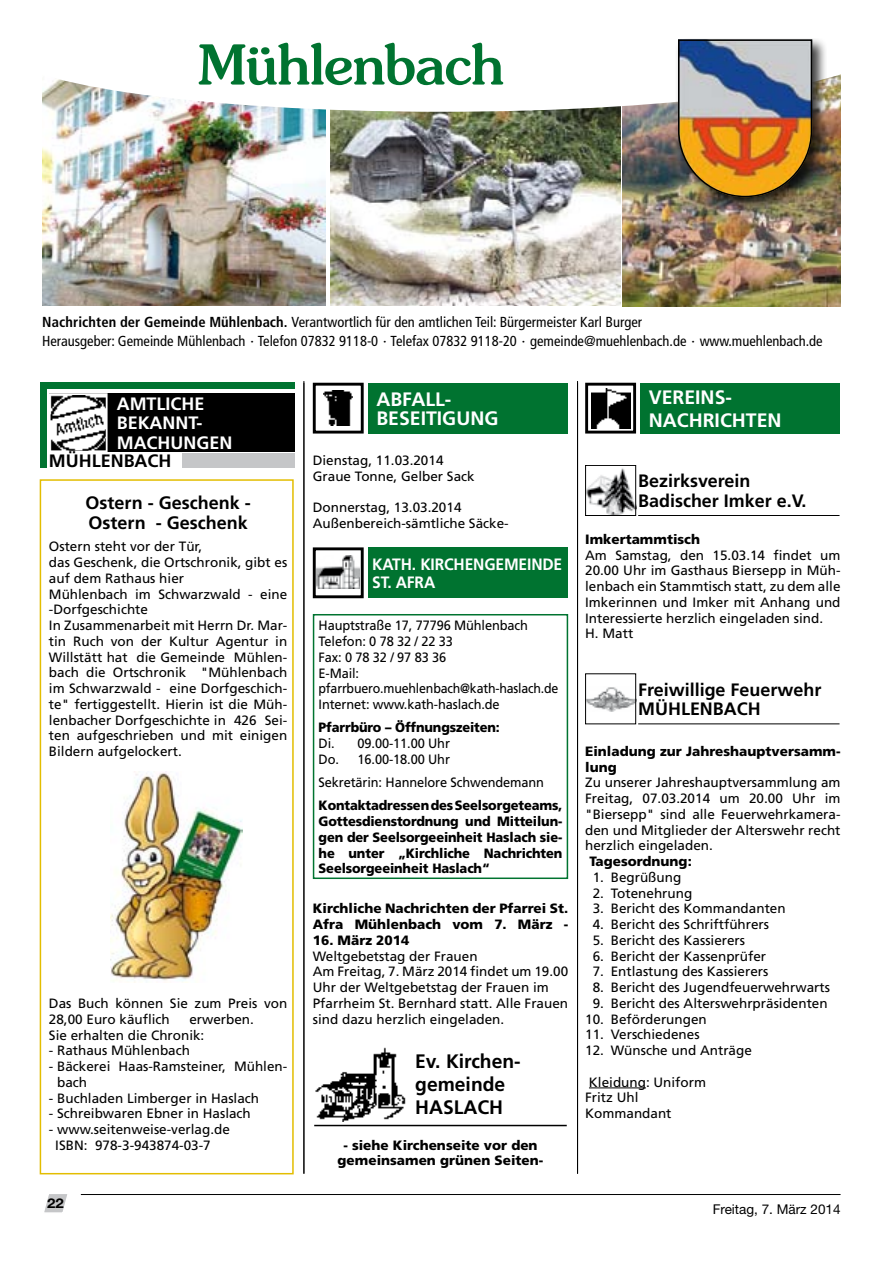
<style>
.page{position:relative;width:881px;height:1263px;background:#fff}
.page>*{position:absolute;margin:0;border:0;box-sizing:border-box;transform-origin:0 0}
.t1{font:500 54.9px "Souvenir";letter-spacing:-.015em;color:#007330}
.t2{font:700 19.5px/23.4px "Frutiger";color:#000}
.t3{font:700 19.35px/19.4px "Frutiger";color:#fff}
.t4{font:700 18px/19.4px "Frutiger";color:#000}
.t5{font:700 18px/19.4px "Frutiger";color:#fff}
.t6{font:700 16.5px/18px "Frutiger";letter-spacing:-.01em;color:#fff;scale:.95 1}
.t7{font:condensed 14.55px/18.3px "Frutiger";color:#000}
.t8{font:13.5px/15.8px "Frutiger";color:#000}
.t9{font:13.5px/15.8px "Frutiger";color:#000;scale:.95 1}
.t10{font:900 13.5px/15.8px "Frutiger";color:#000}
.t11{font:900 13.5px/15.8px "Frutiger";color:#000;text-align:justify;scale:.95 1}
.t12{font:13.5px "Helvetica Neue";color:#000}
.t13{font:700 13.5px "Helvetica Neue";color:#000;scale:1.11 1}
.s1{font-weight:700}
</style>
<div class="page">
<svg style="left:44px;top:1194px;width:23px;height:19px"></svg>
<hr style="left:81px;top:1194px;width:759px;height:1px;background:#000">
<hr style="left:303px;top:381px;width:1px;height:793px;background:#000">
<hr style="left:577px;top:381px;width:1px;height:793px;background:#000">
<div style="left:40px;top:383px;width:254px;height:6px;background:#007330"></div>
<div style="left:40px;top:383px;width:7px;height:84px;background:#007330"></div>
<div style="left:49px;top:393px;width:245px;height:59px;background:#000"></div>
<div style="left:182px;top:453px;width:112px;height:14px;background:#c5c6c8"></div>
<img style="left:52px;top:396px;width:52px;height:54px">
<div style="left:49px;top:393px;width:58px;height:60px;border:2px solid #fff"></div>
<img style="left:110px;top:772px;width:133px;height:210px">
<img style="left:323px;top:391px;width:30px;height:34px">
<div style="left:313px;top:383px;width:50px;height:50px;border:3px solid #000"></div>
<div style="left:368px;top:383px;width:199px;height:50px;background:#007330"></div>
<div style="left:313px;top:547px;width:50px;height:51px;border:3px solid #000"></div>
<div style="left:368px;top:547px;width:199px;height:51px;background:#007330"></div>
<img style="left:317px;top:555px;width:42px;height:33px">
<div style="left:313px;top:614px;width:255px;height:265px;border:2px solid #007330"></div>
<hr style="left:314px;top:1125px;width:252px;height:1px;background:#000">
<img style="left:315px;top:1047px;width:91px;height:74px">
<hr style="left:588px;top:1087px;width:57px;height:1px;background:#000">
<img style="left:591px;top:388px;width:39px;height:40px">
<div style="left:585px;top:383px;width:50px;height:50px;border:3px solid #000"></div>
<div style="left:640px;top:383px;width:199px;height:50px;background:#007330"></div>
<hr style="left:638px;top:515px;width:201px;height:1px;background:#000">
<img style="left:587px;top:468px;width:46px;height:46px">
<div style="left:585px;top:465px;width:50px;height:51px;border:1px solid #000"></div>
<hr style="left:638px;top:723px;width:201px;height:1px;background:#000">
<img style="left:587px;top:687px;width:46px;height:25px">
<img style="left:42px;top:128px;width:283px;height:178px">
<img style="left:330px;top:128px;width:290px;height:178px">
<img style="left:622px;top:128px;width:218px;height:179px">
<img style="left:51px;top:112px;width:789px;height:16px">
<svg style="left:42px;top:74px;width:798px;height:38px"></svg>
<div style="left:674px;top:38px;width:153px;height:174px;background:#000;opacity:.75"></div>
<img style="left:677px;top:39px;width:135px;height:159px">
<div style="left:40px;top:479px;width:253px;height:695px;border:2px solid #e3bd00"></div>
<h1 class="t1" style="left:197px;top:32px;width:307px">Mühlenbach</h1>
<p class="t7" style="left:42px;top:313px;width:781px"><span class="s1">Nachrichten der Gemeinde Mühlenbach.</span> Verantwortlich für den amtlichen Teil: Bürgermeister Karl Burger<br>Herausgeber: Gemeinde Mühlenbach · Telefon 07832 9118-0 · Telefax 07832 9118-20 · gemeinde@muehlenbach.de · www.muehlenbach.de</p>
<h3 class="t5" style="left:117px;top:394px;width:117px">AMTLICHE<br>BEKANNT-<br>MACHUNGEN</h3>
<h3 class="t4" style="left:49px;top:451px;width:124px">MÜHLENBACH</h3>
<h3 class="t4" style="left:85px;top:493px;width:167px;line-height:20.2px">OSTERN - GESCHENK -<br>OSTERN - GESCHENK</h3>
<p class="t8" style="left:49px;top:539px;width:240px">Ostern steht vor der Tür,<br>das Geschenk, die Ortschronik, gibt es auf dem Rathaus hier<br>Mühlenbach im Schwarzwald - eine -Dorfgeschichte<br>In Zusammenarbeit mit Herrn Dr. Mar&shy;tin Ruch von der Kultur Agentur in<br>Willstätt hat die Gemeinde Mühlen&shy;bach die Ortschronik "Mühlenbach im Schwarzwald - eine Dorfgeschich&shy;te" fertiggestellt. Hierin ist die Müh&shy;lenbacher Dorfgeschichte in 426 Sei&shy;ten aufgeschrieben und mit einigen<br>Bildern aufgelockert.</p>
<p class="t8" style="left:49px;top:995px;width:240px">Das Buch können Sie zum Preis von<br>28,00 Euro käuflich</p>
<p class="t8" style="left:49px;top:1011px;width:206px;text-indent:140px">erwerben.<br>Sie erhalten die Chronik:</p>
<p class="t8" style="left:49px;top:1043px;width:143px">- Rathaus Mühlenbach</p>
<p class="t8" style="left:57px;top:1058px;width:231px;text-indent:-8px">- Bäckerei Haas-Ramsteiner, Mühlen&shy;bach</p>
<p class="t8" style="left:49px;top:1090px;width:212px">- Buchladen Limberger in Haslach</p>
<p class="t8" style="left:49px;top:1106px;width:203px">- Schreibwaren Ebner in Haslach</p>
<p class="t8" style="left:55px;top:1121px;width:176px;text-indent:-6px">- www.seitenweise-verlag.de<br>ISBN: 978-3-943874-03-7</p>
<p class="t13" style="left:47px;top:1194px;width:17px">22</p>
<h3 class="t3" style="left:376px;top:389px;width:123px">ABFALL-<br>BESEITIGUNG</h3>
<p class="t8" style="left:313px;top:452px;width:163px">Dienstag, 11.03.2014<br>Graue Tonne, Gelber Sack</p>
<p class="t8" style="left:313px;top:500px;width:197px">Donnerstag, 13.03.2014<br>Außenbereich-sämtliche Säcke-</p>
<p class="t6" style="left:372px;top:555px;width:201px">KATH. KIRCHENGEMEINDE<br>ST. AFRA</p>
<p class="t9" style="left:318px;top:617px;width:254px">Hauptstraße 17, 77796 Mühlenbach<br>Telefon: 0 78 32 / 22 33<br>Fax: 0 78 32 / 97 83 36<br>E-Mail: pfarrbuero.muehlenbach@kath-haslach.de<br>Internet: www.kath-haslach.de</p>
<p class="t11" style="left:318px;top:719px;width:192px">Pfarrbüro – Öffnungszeiten:</p>
<p class="t9" style="left:318px;top:735px;width:140px">Di. 09.00-11.00 Uhr<br>Do. 16.00-18.00 Uhr</p>
<p class="t9" style="left:318px;top:774px;width:239px">Sekretärin: Hannelore Schwendemann</p>
<p class="t11" style="left:318px;top:797px;width:258px">Kontaktadressen des Seelsorgeteams, Gottesdienstordnung und Mitteilun&shy;gen der Seelsorgeeinheit Haslach sie&shy;he unter „Kirchliche Nachrichten Seelsorgeeinheit Haslach“</p>
<p class="t10" style="left:313px;top:900px;width:257px">Kirchliche Nachrichten der Pfarrei St.<br>Afra Mühlenbach vom 7. März -</p>
<p class="t10" style="left:313px;top:932px;width:98px">16. März 2014</p>
<p class="t8" style="left:313px;top:948px;width:257px">Weltgebetstag der Frauen<br>Am Freitag, 7. März 2014 findet um 19.00<br>Uhr der Weltgebetstag der Frauen im Pfarrheim St. Bernhard statt. Alle Frauen sind dazu herzlich eingeladen.</p>
<h2 class="t2" style="left:415px;top:1049px;width:107px">EV. KIRCHEN-<br>GEMEINDE<br>HASLACH</h2>
<p class="t10" style="left:337px;top:1137px;width:207px;text-align:center">- siehe Kirchenseite vor den gemeinsamen grünen Seiten-</p>
<h3 class="t3" style="left:648px;top:385px;width:134px;line-height:23.2px">VEREINS-<br>NACHRICHTEN</h3>
<h3 class="t4" style="left:638px;top:472px;width:170px">BEZIRKSVEREIN<br>BADISCHER IMKER E.V.</h3>
<p class="t10" style="left:585px;top:531px;width:116px">Imkertammtisch</p>
<p class="t8" style="left:585px;top:547px;width:257px">Am Samstag, den 15.03.14 findet um 20.00 Uhr im Gasthaus Biersepp in Müh&shy;lenbach ein Stammtisch statt, zu dem alle Imkerinnen und Imker mit Anhang und Interessierte herzlich eingeladen sind.<br>H. Matt</p>
<h3 class="t4" style="left:638px;top:680px;width:185px">FREIWILLIGE FEUERWEHR<br>MÜHLENBACH</h3>
<p class="t10" style="left:585px;top:743px;width:257px">Einladung zur Jahreshauptversamm&shy;lung</p>
<p class="t8" style="left:585px;top:774px;width:257px;text-align:justify">Zu unserer Jahreshauptversammlung am Freitag, 07.03.2014 um 20.00 Uhr im "Biersepp" sind alle Feuerwehrkamera&shy;den und Mitglieder der Alterswehr recht herzlich eingeladen.</p>
<p class="t10" style="left:589px;top:853px;width:104px">Tagesordnung:</p>
<p class="t8" style="left:592px;top:869px;width:90px">1. Begrüßung</p>
<p class="t8" style="left:592px;top:885px;width:101px">2. Totenehrung</p>
<p class="t8" style="left:592px;top:901px;width:194px">3. Bericht des Kommandanten</p>
<p class="t8" style="left:592px;top:916px;width:178px">4. Bericht des Schriftführers</p>
<p class="t8" style="left:592px;top:932px;width:154px">5. Bericht des Kassierers</p>
<p class="t8" style="left:592px;top:948px;width:175px">6. Bericht der Kassenprüfer</p>
<p class="t8" style="left:592px;top:964px;width:177px">7. Entlastung des Kassierers</p>
<p class="t8" style="left:592px;top:979px;width:239px">8. Bericht des Jugendfeuerwehrwarts</p>
<p class="t8" style="left:592px;top:995px;width:236px">9. Bericht des Alterswehrpräsidenten</p>
<p class="t8" style="left:585px;top:1011px;width:123px">10. Beförderungen</p>
<p class="t8" style="left:585px;top:1027px;width:116px">11. Verschiedenes</p>
<p class="t8" style="left:585px;top:1042px;width:168px">12. Wünsche und Anträge</p>
<p class="t8" style="left:585px;top:1074px;width:122px">Kleidung: Uniform<br>Fritz Uhl<br>Kommandant</p>
<p class="t12" style="left:712px;top:1201px;width:129px">Freitag, 7. März 2014</p>
</div>
